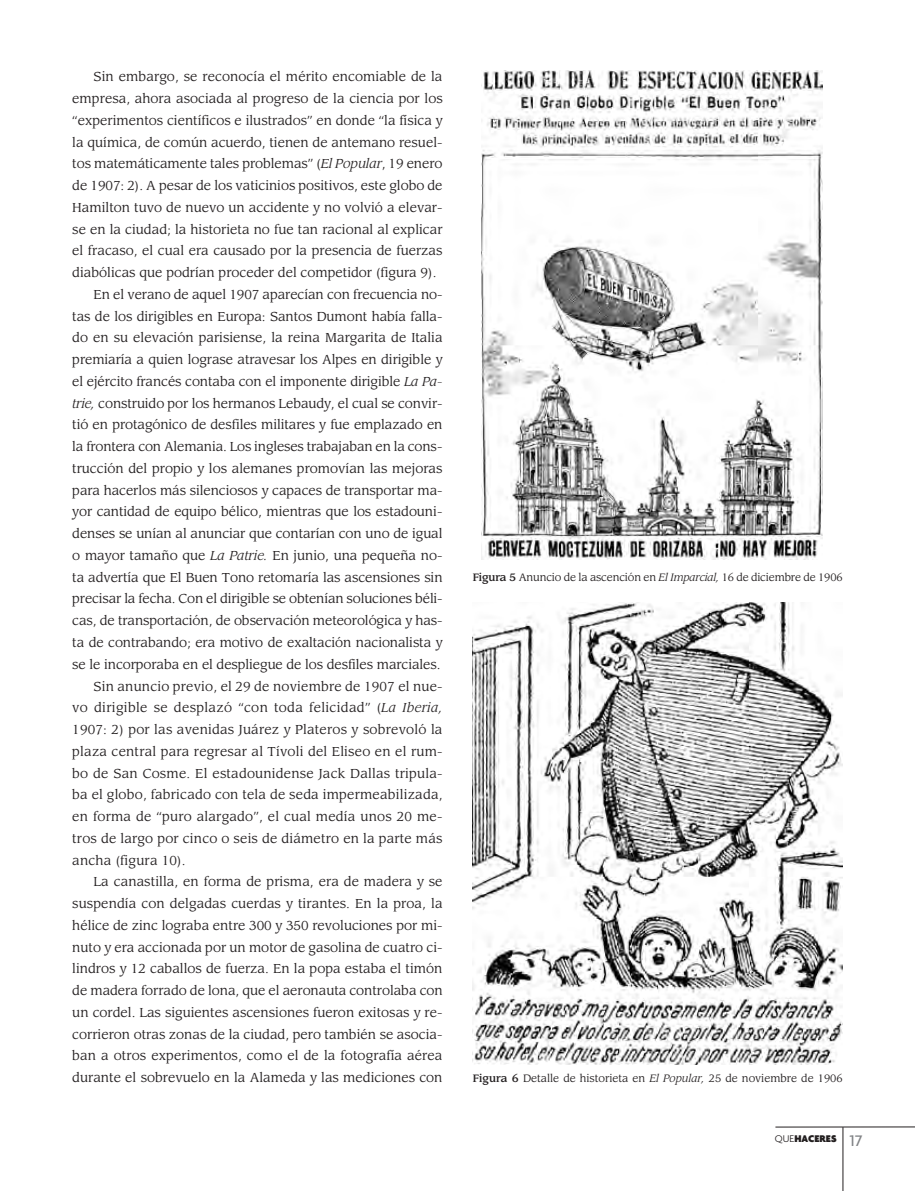
<style>
.page{position:relative;width:915px;height:1191px;background:#fff}
.page>*{position:absolute;margin:0;border:0;box-sizing:border-box;transform-origin:0 0}
.t1{font:12.75px "Leawood";color:#231f20}
.t2{font:12.75px "Leawood";letter-spacing:.025em;color:#231f20}
.t3{font:10.5px "Leawood";letter-spacing:-.005em;color:#231f20}
.t4{font:900 10.5px "Agenda";color:#231f20}
.s1{font-style:italic}
.s2{font-weight:500}
.s3{font-weight:300}
.s4{font-weight:500;font-size:16.5px;color:#808285}
</style>
<div class="page">
<hr style="left:842px;top:1127px;width:1px;height:64px;background:#231f20">
<hr style="left:775px;top:1126px;width:139px;height:1px;background:#231f20">
<img style="left:481px;top:70px;width:341px;height:490px">
<img style="left:472px;top:602px;width:370px;height:462px">
<p class="t1" style="left:94px;top:69px;width:350px">Sin embargo, se reconocía el mérito encomiable de la</p>
<p class="t1" style="left:72px;top:91px;width:372px">empresa, ahora asociada al progreso de la ciencia por los</p>
<p class="t1" style="left:72px;top:113px;width:371px">“experimentos científicos e ilustrados” en donde “la física y</p>
<p class="t1" style="left:72px;top:134px;width:371px">la química, de común acuerdo, tienen de antemano resuel-</p>
<p class="t1" style="left:72px;top:156px;width:371px">tos matemáticamente tales problemas” (<span class="s1">El Popular</span>, 19 enero</p>
<p class="t1" style="left:72px;top:178px;width:372px">de 1907: 2). A pesar de los vaticinios positivos, este globo de</p>
<p class="t1" style="left:72px;top:200px;width:371px">Hamilton tuvo de nuevo un accidente y no volvió a elevar-</p>
<p class="t1" style="left:72px;top:221px;width:371px">se en la ciudad; la historieta no fue tan racional al explicar</p>
<p class="t1" style="left:72px;top:243px;width:371px">el fracaso, el cual era causado por la presencia de fuerzas</p>
<p class="t1" style="left:72px;top:265px;width:365px">diabólicas que podrían proceder del competidor (figura 9).</p>
<p class="t1" style="left:94px;top:287px;width:350px">En el verano de aquel 1907 aparecían con frecuencia no-</p>
<p class="t1" style="left:72px;top:308px;width:371px">tas de los dirigibles en Europa: Santos Dumont había falla-</p>
<p class="t1" style="left:72px;top:330px;width:372px">do en su elevación parisiense, la reina Margarita de Italia</p>
<p class="t1" style="left:72px;top:352px;width:371px">premiaría a quien lograse atravesar los Alpes en dirigible y</p>
<p class="t1" style="left:72px;top:374px;width:371px">el ejército francés contaba con el imponente dirigible <span class="s1">La Pa-</span></p>
<p class="t1" style="left:72px;top:395px;width:371px"><span class="s1">trie,</span> construido por los hermanos Lebaudy, el cual se convir-</p>
<p class="t1" style="left:72px;top:417px;width:371px">tió en protagónico de desfiles militares y fue emplazado en</p>
<p class="t1" style="left:72px;top:439px;width:371px">la frontera con Alemania. Los ingleses trabajaban en la cons-</p>
<p class="t1" style="left:72px;top:461px;width:371px">trucción del propio y los alemanes promovían las mejoras</p>
<p class="t1" style="left:72px;top:482px;width:371px">para hacerlos más silenciosos y capaces de transportar ma-</p>
<p class="t1" style="left:72px;top:504px;width:371px">yor cantidad de equipo bélico, mientras que los estadouni-</p>
<p class="t1" style="left:72px;top:526px;width:371px">denses se unían al anunciar que contarían con uno de igual</p>
<p class="t1" style="left:72px;top:548px;width:371px">o mayor tamaño que <span class="s1">La Patrie.</span> En junio, una pequeña no-</p>
<p class="t1" style="left:72px;top:569px;width:371px">ta advertía que El Buen Tono retomaría las ascensiones sin</p>
<p class="t1" style="left:72px;top:591px;width:371px">precisar la fecha. Con el dirigible se obtenían soluciones béli-</p>
<p class="t1" style="left:72px;top:613px;width:371px">cas, de transportación, de observación meteorológica y has-</p>
<p class="t1" style="left:72px;top:635px;width:371px">ta de contrabando; era motivo de exaltación nacionalista y</p>
<p class="t1" style="left:72px;top:656px;width:369px">se le incorporaba en el despliegue de los desfiles marciales.</p>
<p class="t1" style="left:94px;top:678px;width:350px">Sin anuncio previo, el 29 de noviembre de 1907 el nue-</p>
<p class="t2" style="left:72px;top:700px;width:371px">vo dirigible se desplazó “con toda felicidad” (<span class="s1">La Iberia,</span></p>
<p class="t1" style="left:72px;top:722px;width:371px">1907: 2) por las avenidas Juárez y Plateros y sobrevoló la</p>
<p class="t1" style="left:72px;top:743px;width:371px">plaza central para regresar al Tívoli del Eliseo en el rum-</p>
<p class="t1" style="left:72px;top:765px;width:371px">bo de San Cosme. El estadounidense Jack Dallas tripula-</p>
<p class="t1" style="left:72px;top:787px;width:371px">ba el globo, fabricado con tela de seda impermeabilizada,</p>
<p class="t1" style="left:72px;top:809px;width:371px">en forma de “puro alargado”, el cual medía unos 20 me-</p>
<p class="t1" style="left:72px;top:830px;width:371px">tros de largo por cinco o seis de diámetro en la parte más</p>
<p class="t1" style="left:72px;top:852px;width:115px">ancha (figura 10).</p>
<p class="t1" style="left:94px;top:874px;width:350px">La canastilla, en forma de prisma, era de madera y se</p>
<p class="t1" style="left:72px;top:896px;width:371px">suspendía con delgadas cuerdas y tirantes. En la proa, la</p>
<p class="t1" style="left:72px;top:917px;width:371px">hélice de zinc lograba entre 300 y 350 revoluciones por mi-</p>
<p class="t1" style="left:72px;top:939px;width:371px">nuto y era accionada por un motor de gasolina de cuatro ci-</p>
<p class="t1" style="left:72px;top:961px;width:371px">lindros y 12 caballos de fuerza. En la popa estaba el timón</p>
<p class="t1" style="left:72px;top:983px;width:372px">de madera forrado de lona, que el aeronauta controlaba con</p>
<p class="t1" style="left:72px;top:1004px;width:371px">un cordel. Las siguientes ascensiones fueron exitosas y re-</p>
<p class="t1" style="left:72px;top:1026px;width:371px">corrieron otras zonas de la ciudad, pero también se asocia-</p>
<p class="t1" style="left:72px;top:1048px;width:371px">ban a otros experimentos, como el de la fotografía aérea</p>
<p class="t1" style="left:72px;top:1070px;width:371px">durante el sobrevuelo en la Alameda y las mediciones con</p>
<p class="t3" style="left:472px;top:1072px;width:371px"><span class="s2">Figura 6</span> Detalle de historieta en <span class="s1">El Popular,</span> 25 de noviembre de 1906</p>
<p class="t3" style="left:472px;top:571px;width:371px"><span class="s2">Figura 5</span> Anuncio de la ascención en <span class="s1">El Imparcial,</span> 16 de diciembre de 1906</p>
<p class="t4" style="left:774px;top:1131px;width:89px"><span class="s3">QUE</span>HACERES <span class="s4">17</span></p>
</div>
